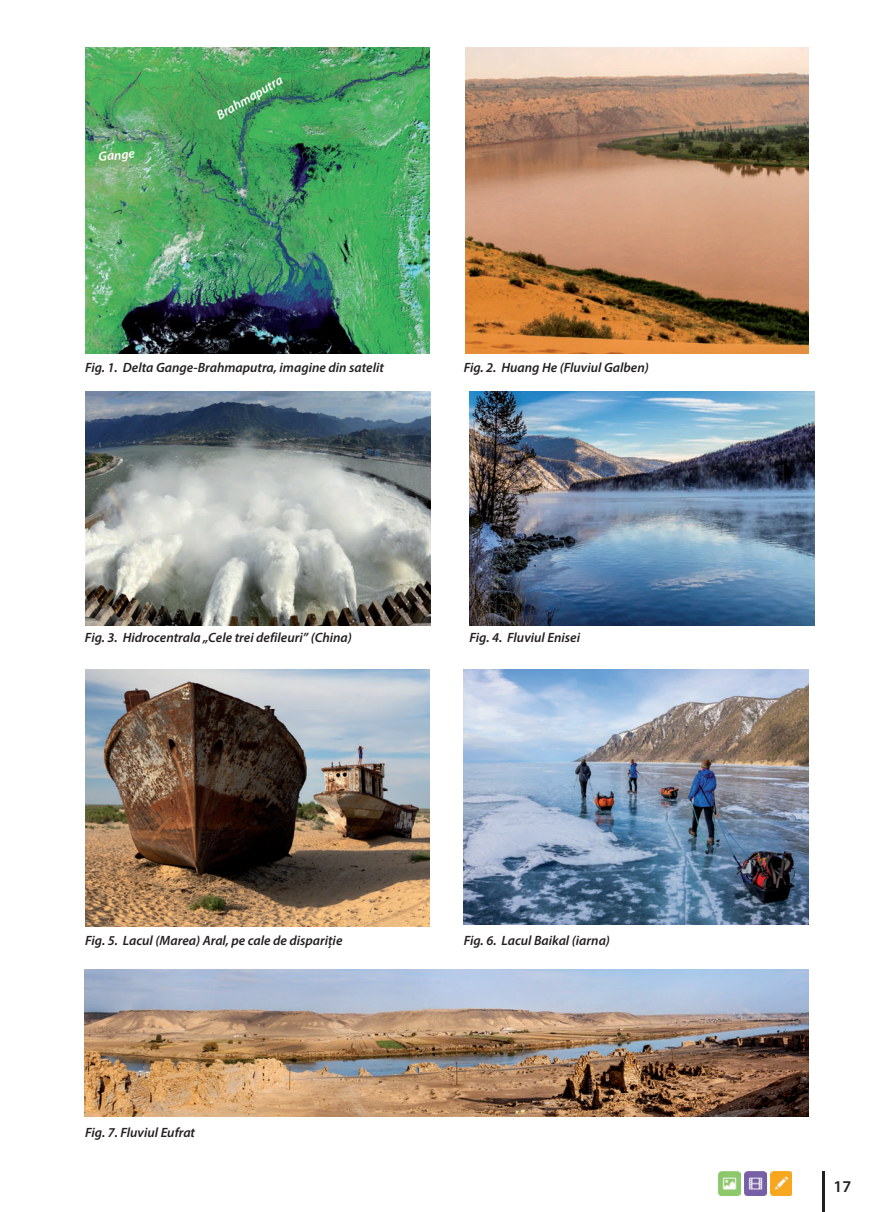
<style>
.page{position:relative;width:893px;height:1212px;background:#fff}
.page>*{position:absolute;margin:0;border:0;box-sizing:border-box;transform-origin:0 0}
.t1{font:600 16.5px "Myriad Pro";color:#231f20}
.t2{font:italic 600 13.5px "Myriad Pro";color:#231f20}
.t3{font:italic 600 13.05px "Myriad Pro";color:#fff}
</style>
<div class="page">
<hr style="left:822px;top:1171px;width:3px;height:41px;background:#231f20">
<img style="left:85px;top:392px;width:345px;height:233px">
<img style="left:469px;top:392px;width:345px;height:233px">
<img style="left:770px;top:1172px;width:22px;height:23px">
<img style="left:719px;top:1172px;width:21px;height:23px">
<img style="left:744px;top:1172px;width:22px;height:23px">
<img style="left:85px;top:47px;width:344px;height:306px">
<img style="left:465px;top:47px;width:343px;height:306px">
<img style="left:85px;top:669px;width:345px;height:257px">
<img style="left:464px;top:669px;width:344px;height:256px">
<img style="left:85px;top:970px;width:723px;height:146px">
<p class="t3" style="left:98px;top:152px;width:38px;rotate:-5deg">Gange</p>
<p class="t3" style="left:215px;top:111px;width:75px;rotate:-30deg">Brahmaputra</p>
<p class="t2" style="left:85px;top:362px;width:300px">Fig. 1. Delta Gange-Brahmaputra, imagine din satelit</p>
<p class="t2" style="left:463px;top:362px;width:187px">Fig. 2. Huang He (Fluviul Galben)</p>
<p class="t2" style="left:85px;top:632px;width:268px">Fig. 3. Hidrocentrala „Cele trei defileuri” (China)</p>
<p class="t2" style="left:469px;top:632px;width:112px">Fig. 4. Fluviul Enisei</p>
<p class="t2" style="left:85px;top:935px;width:259px">Fig. 5. Lacul (Marea) Aral, pe cale de dispariție</p>
<p class="t2" style="left:464px;top:935px;width:148px">Fig. 6. Lacul Baikal (iarna)</p>
<p class="t2" style="left:85px;top:1127px;width:111px">Fig. 7. Fluviul Eufrat</p>
<p class="t1" style="left:833px;top:1180px;width:19px">17</p>
</div>
